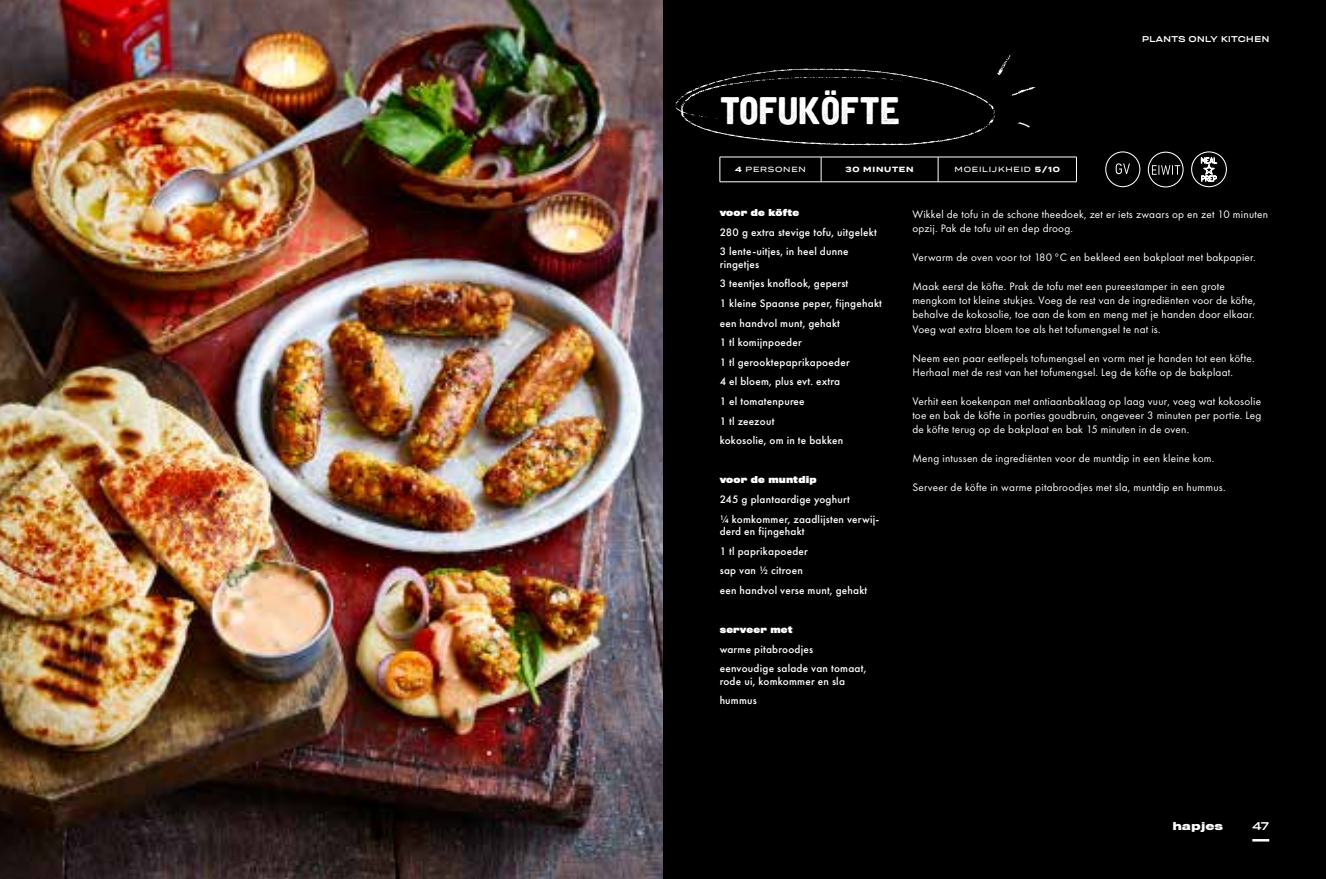
<style>
.page{position:relative;width:1326px;height:879px;background:#fff}
.page>*{position:absolute;margin:0;border:0;box-sizing:border-box;transform-origin:0 0}
.t1{font:37.5px "Iron&Brine";color:#fff}
.t2{font:11.25px/14.4px "Futura PT";letter-spacing:.02em;color:#fff}
.t3{font:500 11.25px/19.6px "Futura PT";letter-spacing:.02em;color:#fff}
.t4{font:600 expanded 10px "Rhode";color:#fff}
.t5{font:500 expanded 10px "Rhode";color:#fff}
.t6{font:700 8.75px "Rhode";letter-spacing:.02em;color:#fff}
.t7{font:500 7.5px "Termina";letter-spacing:.1em;color:#fff}
.t8{font:500 expanded 7.5px "Rhode";color:#fff}
.t9{font:700 7.5px "Termina";letter-spacing:.1em;color:#fff}
.s1{font-weight:700}
</style>
<div class="page">
<img style="left:0;top:0;width:663px;height:879px">
<div style="left:663px;top:0;width:662px;height:879px;background:#000"></div>
<svg style="left:1252px;top:839px;width:17px;height:2px"></svg>
<svg style="left:675px;top:55px;width:360px;height:90px"></svg>
<svg style="left:1191px;top:151px;width:35px;height:36px"></svg>
<svg style="left:1147px;top:152px;width:36px;height:35px"></svg>
<svg style="left:1105px;top:151px;width:35px;height:36px"></svg>
<hr style="left:719px;top:157px;width:102px;height:1px;background:#fff">
<svg style="left:719px;top:157px;width:1px;height:25px"></svg>
<hr style="left:821px;top:157px;width:117px;height:1px;background:#fff">
<svg style="left:820px;top:157px;width:1px;height:25px"></svg>
<hr style="left:938px;top:157px;width:138px;height:1px;background:#fff">
<svg style="left:937px;top:157px;width:1px;height:25px"></svg>
<svg style="left:1076px;top:157px;width:1px;height:25px"></svg>
<hr style="left:719px;top:182px;width:102px;height:1px;background:#fff">
<hr style="left:821px;top:182px;width:117px;height:1px;background:#fff">
<hr style="left:938px;top:182px;width:138px;height:1px;background:#fff">
<h1 class="t1" style="left:719px;top:89px;width:182px">TOFUKÖFTE</h1>
<p class="t7" style="left:735px;top:164px;width:72px"><span class="s1">4</span> PERSONEN</p>
<p class="t9" style="left:845px;top:164px;width:70px">30 MINUTEN</p>
<p class="t7" style="left:954px;top:164px;width:107px">MOEILIJKHEID <span class="s1">5/10</span></p>
<p class="t8" style="left:1141px;top:35px;width:129px">PLANTS ONLY KITCHEN</p>
<p class="t6" style="left:719px;top:208px;width:81px">voor de köfte</p>
<p class="t3" style="left:719px;top:222px;width:158px">280 g extra stevige tofu, uitgelekt<br>3 lente-uitjes, in heel dunne</p>
<p class="t3" style="left:719px;top:254px;width:164px">ringetjes<br>3 teentjes knoflook, geperst<br>1 kleine Spaanse peper, fijngehakt een handvol munt, gehakt<br>1 tl komijnpoeder<br>1 tl gerooktepaprikapoeder<br>4 el bloem, plus evt. extra<br>1 el tomatenpuree<br>1 tl zeezout<br>kokosolie, om in te bakken</p>
<p class="t6" style="left:719px;top:475px;width:98px">voor de muntdip</p>
<p class="t3" style="left:719px;top:489px;width:161px">245 g plantaardige yoghurt<br>¼ komkommer, zaadlijsten verwij-</p>
<p class="t3" style="left:719px;top:521px;width:149px">derd en fijngehakt<br>1 tl paprikapoeder<br>sap van ½ citroen<br>een handvol verse munt, gehakt</p>
<p class="t6" style="left:719px;top:624px;width:74px">serveer met</p>
<p class="t3" style="left:719px;top:639px;width:148px">warme pitabroodjes eenvoudige salade van tomaat,</p>
<p class="t3" style="left:719px;top:671px;width:127px">rode ui, komkommer en sla hummus</p>
<p class="t2" style="left:912px;top:207px;width:357px">Wikkel de tofu in de schone theedoek, zet er iets zwaars op en zet 10 minuten opzij. Pak de tofu uit en dep droog.</p>
<p class="t2" style="left:912px;top:250px;width:345px">Verwarm de oven voor tot 180 °C en bekleed een bakplaat met bakpapier.</p>
<p class="t2" style="left:912px;top:279px;width:345px">Maak eerst de köfte. Prak de tofu met een pureestamper in een grote mengkom tot kleine stukjes. Voeg de rest van de ingrediënten voor de köfte, behalve de kokosolie, toe aan de kom en meng met je handen door elkaar.<br>Voeg wat extra bloem toe als het tofumengsel te nat is.</p>
<p class="t2" style="left:912px;top:350px;width:344px">Neem een paar eetlepels tofumengsel en vorm met je handen tot een köfte.<br>Herhaal met de rest van het tofumengsel. Leg de köfte op de bakplaat.</p>
<p class="t2" style="left:912px;top:394px;width:350px;text-align:justify">Verhit een koekenpan met antiaanbaklaag op laag vuur, voeg wat kokosolie toe en bak de köfte in porties goudbruin, ongeveer 3 minuten per portie. Leg de köfte terug op de bakplaat en bak 15 minuten in de oven.</p>
<p class="t2" style="left:912px;top:451px;width:303px">Meng intussen de ingrediënten voor de muntdip in een kleine kom.</p>
<p class="t2" style="left:912px;top:480px;width:315px">Serveer de köfte in warme pitabroodjes met sla, muntdip en hummus.</p>
<p class="t4" style="left:1172px;top:820px;width:52px">hapjes</p>
<p class="t5" style="left:1252px;top:820px;width:18px">47</p>
</div>
